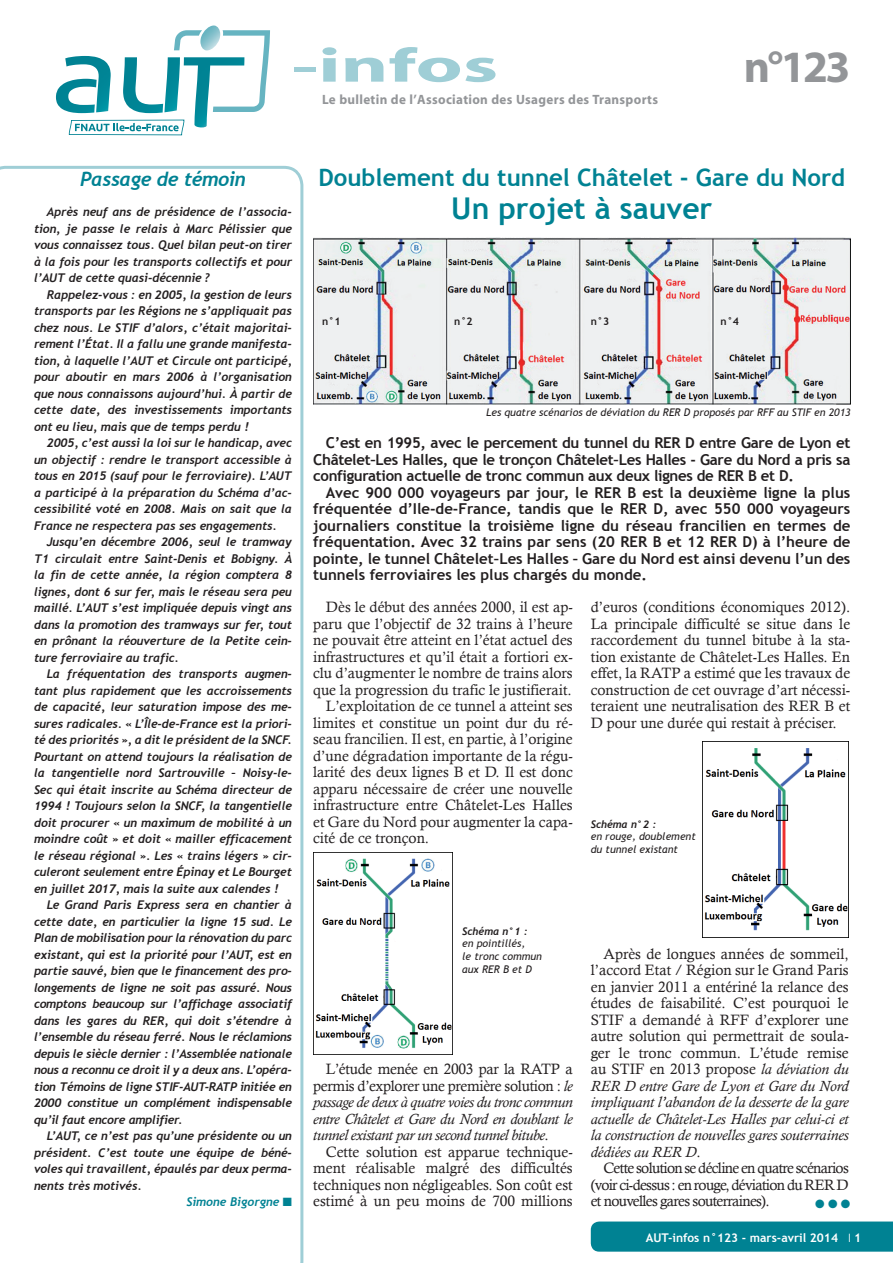
<style>
.page{position:relative;width:893px;height:1263px;background:#fff}
.page>*{position:absolute;margin:0;border:0;box-sizing:border-box;transform-origin:0 0}
.t1{font:700 48px "Myriad";color:#9fced6;scale:1.7 1}
.t2{font:700 45px "Myriad";color:#939598}
.t3{font:700 30px "Trebuchet MS";color:#008293}
.t4{font:700 24px "Trebuchet MS";color:#008293}
.t5{font:italic 700 19.5px "Trebuchet";letter-spacing:-.02em;color:#008293}
.t6{font:15px/16.5px "Calisto";color:#231f20;text-align:justify}
.t7{font:700 15px/16.5px "Trebuchet MS";letter-spacing:-.01em;color:#231f20;text-align:justify}
.t8{font:italic 15px/16.5px "Calisto";letter-spacing:-.02em;color:#231f20;text-align:justify}
.t9{font:700 13.5px "Myriad";letter-spacing:.025em;color:#939598}
.t10{font:italic 700 12px/16.5px "Trebuchet";letter-spacing:-.01em;color:#231f20;text-align:justify}
.t11{font:700 12px "Trebuchet MS";color:#fff}
.t12{font:italic 700 12px "Trebuchet";color:#008293}
.t13{font:12px "Zapf Dingbats ITC";color:#008293}
.t14{font:italic 10.5px/12.6px "Trebuchet MS";color:#231f20}
.t15{font:italic 700 10.5px "Trebuchet";color:#231f20}
.t16{font:700 10.5px "Trebuchet MS";color:#231f20}
.s1{font-style:normal}
.s2{font-style:italic}
</style>
<div class="page">
<svg style="left:0;top:166px;width:303px;height:1097px"></svg>
<img style="left:56px;top:56px;width:55px;height:57px">
<img style="left:123px;top:57px;width:51px;height:56px">
<img style="left:184px;top:112px;width:24px;height:15px">
<svg style="left:174px;top:30px;width:96px;height:82px"></svg>
<img style="left:200px;top:26px;width:20px;height:24px">
<svg style="left:69px;top:120px;width:115px;height:15px"></svg>
<img style="left:313px;top:237px;width:538px;height:167px">
<img style="left:313px;top:852px;width:139px;height:202px">
<img style="left:703px;top:741px;width:145px;height:190px">
<div style="left:591px;top:1221px;width:302px;height:30px;background:#008293"></div>
<h1 class="t1" style="left:292px;top:41px;width:123px">-infos</h1>
<h2 class="t2" style="left:744px;top:43px;width:108px">n°123</h2>
<p class="t9" style="left:322px;top:93px;width:337px">Le bulletin de l’Association des Usagers des Transports</p>
<h3 class="t5" style="left:80px;top:167px;width:167px">Passage de témoin</h3>
<p class="t10" style="left:34px;top:204px;width:260px;text-indent:13px">Après neuf ans de présidence de l’associa&shy;tion, je passe le relais à Marc Pélissier que vous connaissez tous. Quel bilan peut-on tirer à la fois pour les transports collectifs et pour l’AUT de cette quasi-décennie ?</p>
<p class="t10" style="left:34px;top:286px;width:260px;text-indent:13px">Rappelez-vous : en 2005, la gestion de leurs transports par les Régions ne s’appliquait pas chez nous. Le STIF d’alors, c’était majoritai&shy;rement l’État. Il a fallu une grande manifesta&shy;tion, à laquelle l’AUT et Circule ont participé, pour aboutir en mars 2006 à l’organisation que nous connaissons aujourd’hui. À partir de cette date, des investissements importants ont eu lieu, mais que de temps perdu !</p>
<p class="t10" style="left:34px;top:435px;width:260px;text-indent:13px">2005, c’est aussi la loi sur le handicap, avec un objectif : rendre le transport accessible à tous en 2015 (sauf pour le ferroviaire). L’AUT a participé à la préparation du Schéma d’ac&shy;cessibilité voté en 2008. Mais on sait que la France ne respectera pas ses engagements.</p>
<p class="t10" style="left:34px;top:534px;width:260px;text-indent:13px">Jusqu’en décembre 2006, seul le tramway T1 circulait entre Saint-Denis et Bobigny. À la fin de cette année, la région comptera 8 lignes, dont 6 sur fer, mais le réseau sera peu maillé. L’AUT s’est impliquée depuis vingt ans dans la promotion des tramways sur fer, tout en prônant la réouverture de la Petite cein&shy;ture ferroviaire au trafic.</p>
<p class="t10" style="left:34px;top:666px;width:260px;text-indent:13px">La fréquentation des transports augmen&shy;tant plus rapidement que les accroissements de capacité, leur saturation impose des me&shy;sures radicales. « L’Île-de-France est la priori&shy;té des priorités », a dit le président de la SNCF.<br>Pourtant on attend toujours la réalisation de la tangentielle nord Sartrouville – Noisy-le-Sec qui était inscrite au Schéma directeur de 1994 ! Toujours selon la SNCF, la tangentielle doit procurer « un maximum de mobilité à un moindre coût » et doit « mailler efficacement le réseau régional ». Les « trains légers » cir&shy;culeront seulement entre Épinay et Le Bourget en juillet 2017, mais la suite aux calendes !</p>
<p class="t10" style="left:34px;top:897px;width:260px;text-indent:13px">Le Grand Paris Express sera en chantier à cette date, en particulier la ligne 15 sud. Le Plan de mobilisation pour la rénovation du parc existant, qui est la priorité pour l’AUT, est en partie sauvé, bien que le financement des pro&shy;longements de ligne ne soit pas assuré. Nous comptons beaucoup sur l’affichage associatif dans les gares du RER, qui doit s’étendre à l’ensemble du réseau ferré. Nous le réclamions depuis le siècle dernier : l’Assemblée nationale nous a reconnu ce droit il y a deux ans. L’opéra&shy;tion Témoins de ligne STIF-AUT-RATP initiée en 2000 constitue un complément indispensable qu’il faut encore amplifier.</p>
<p class="t10" style="left:47px;top:1128px;width:247px">L’AUT, ce n’est pas qu’une présidente ou un</p>
<p class="t10" style="left:34px;top:1144px;width:259px">président. C’est toute une équipe de béné-</p>
<p class="t10" style="left:34px;top:1161px;width:259px">voles qui travaillent, épaulés par deux perma-</p>
<p class="t10" style="left:34px;top:1177px;width:109px">nents très motivés.</p>
<p class="t12" style="left:186px;top:1194px;width:107px">Simone Bigorgne ■</p>
<h3 class="t4" style="left:318px;top:163px;width:528px">Doublement du tunnel Châtelet - Gare du Nord</h3>
<h3 class="t3" style="left:451px;top:190px;width:263px">Un projet à sauver</h3>
<p class="t16" style="left:322px;top:314px;width:20px">n°1</p>
<p class="t16" style="left:454px;top:314px;width:20px">n°2</p>
<p class="t16" style="left:591px;top:314px;width:20px">n°3</p>
<p class="t16" style="left:721px;top:314px;width:20px">n°4</p>
<p class="t14" style="left:486px;top:406px;width:366px">Les quatre scénarios de déviation du RER D proposés par RFF au STIF en 2013</p>
<p class="t7" style="left:313px;top:434px;width:539px;text-indent:13px">C’est en 1995, avec le percement du tunnel du RER D entre Gare de Lyon et Châtelet–Les Halles, que le tronçon Châtelet–Les Halles - Gare du Nord a pris sa configuration actuelle de tronc commun aux deux lignes de RER B et D.</p>
<p class="t7" style="left:313px;top:484px;width:539px;text-indent:13px">Avec 900 000 voyageurs par jour, le RER B est la deuxième ligne la plus fréquentée d’Ile-de-France, tandis que le RER D, avec 550 000 voyageurs journaliers constitue la troisième ligne du réseau francilien en termes de fréquentation. Avec 32 trains par sens (20 RER B et 12 RER D) à l’heure de pointe, le tunnel Châtelet–Les Halles – Gare du Nord est ainsi devenu l’un des tunnels ferroviaires les plus chargés du monde.</p>
<p class="t6" style="left:326px;top:598px;width:248px">Dès le début des années 2000, il est ap-</p>
<p class="t6" style="left:313px;top:615px;width:261px">paru que l’objectif de 32 trains à l’heure</p>
<p class="t6" style="left:313px;top:631px;width:261px">ne pouvait être atteint en l’état actuel des</p>
<p class="t6" style="left:313px;top:648px;width:261px">infrastructures et qu’il était a fortiori ex-</p>
<p class="t6" style="left:313px;top:664px;width:261px">clu d’augmenter le nombre de trains alors</p>
<p class="t6" style="left:313px;top:681px;width:260px">que la progression du trafic le justifierait.</p>
<p class="t6" style="left:326px;top:697px;width:248px">L’exploitation de ce tunnel a atteint ses</p>
<p class="t6" style="left:313px;top:714px;width:261px">limites et constitue un point dur du ré-</p>
<p class="t6" style="left:313px;top:730px;width:261px">seau francilien. Il est, en partie, à l’origine</p>
<p class="t6" style="left:313px;top:747px;width:261px">d’une dégradation importante de la régu-</p>
<p class="t6" style="left:313px;top:763px;width:261px">larité des deux lignes B et D. Il est donc</p>
<p class="t6" style="left:313px;top:780px;width:261px">apparu nécessaire de créer une nouvelle</p>
<p class="t6" style="left:313px;top:796px;width:261px">infrastructure entre Châtelet-Les Halles</p>
<p class="t6" style="left:313px;top:813px;width:261px">et Gare du Nord pour augmenter la capa-</p>
<p class="t6" style="left:313px;top:829px;width:117px">cité de ce tronçon.</p>
<p class="t6" style="left:591px;top:598px;width:261px">d’euros (conditions économiques 2012).<br>La principale difficulté se situe dans le raccordement du tunnel bitube à la sta&shy;tion existante de Châtelet-Les Halles. En effet, la RATP a estimé que les travaux de construction de cet ouvrage d’art nécessi&shy;teraient une neutralisation des RER B et D pour une durée qui restait à préciser.</p>
<p class="t15" style="left:591px;top:817px;width:67px">Schéma n°2 :</p>
<p class="t14" style="left:591px;top:830px;width:106px">en rouge, doublement du tunnel existant</p>
<p class="t15" style="left:462px;top:925px;width:67px">Schéma n°1 :</p>
<p class="t14" style="left:462px;top:937px;width:81px">en pointillés,<br>le tronc commun aux RER B et D</p>
<p class="t8" style="left:313px;top:1061px;width:261px;text-indent:13px"><span class="s1">L’étude menée en 2003 par la RATP a permis d’explorer une première solution :</span> le passage de deux à quatre voies du tronc commun entre Châtelet et Gare du Nord en doublant le tunnel existant par un second tunnel bitube<span class="s1">.</span></p>
<p class="t6" style="left:313px;top:1143px;width:261px;text-indent:13px">Cette solution est apparue technique&shy;ment réalisable malgré des difficultés techniques non négligeables. Son coût est estimé à un peu moins de 700 millions</p>
<p class="t6" style="left:591px;top:945px;width:259px;text-indent:13px">Après de longues années de sommeil, l’accord Etat / Région sur le Grand Paris en janvier 2011 a entériné la relance des études de faisabilité. C’est pourquoi le STIF a demandé à RFF d’explorer une autre solution qui permettrait de soula&shy;ger le tronc commun. L’étude remise au STIF en 2013 propose <span class="s2">la déviation du RER D entre Gare de Lyon et Gare du Nord impliquant l’abandon de la desserte de la gare actuelle de Châtelet-Les Halles par celui-ci et la construction de nouvelles gares souterraines dédiées au RER D</span>.</p>
<p class="t6" style="left:591px;top:1159px;width:259px;text-indent:13px">Cette solution se décline en quatre scénarios (voir ci-dessus : en rouge, déviation du RER D et nouvelles gares souterraines).</p>
<p class="t13" style="left:815px;top:1198px;width:37px">● ● ●</p>
<p class="t11" style="left:646px;top:1230px;width:194px">AUT-infos n°123 - mars-avril 2014</p>
<p class="t11" style="left:854px;top:1230px;width:9px">1</p>
</div>
